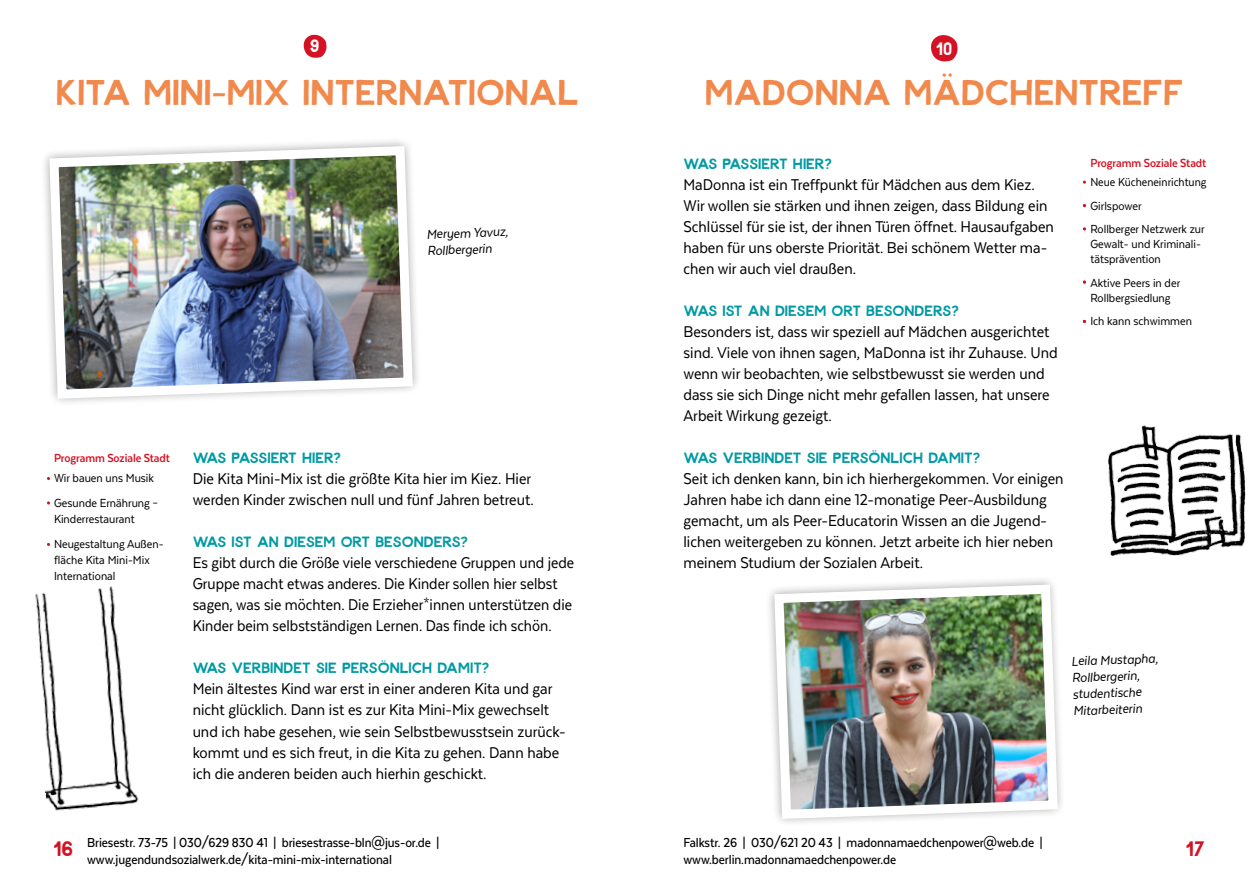
<style>
.page{position:relative;width:1259px;height:893px;background:#fff}
.page>*{position:absolute;margin:0;border:0;box-sizing:border-box;transform-origin:0 0}
.t1{font:36px "Bloomsbury Sans";color:#f1894c}
.t2{font:21px "Bloomsbury Sans";color:#d51224}
.t3{font:18px/21px "Texta Narrow";color:#000}
.t4{font:18px "Bloomsbury Sans";color:#fff}
.t5{font:500 15px/16.5px "Texta Narrow";letter-spacing:-.005em;color:#000}
.t6{font:15px "Bloomsbury Sans";color:#009aa3}
.t7{font:italic 15px/16.5px "Texta Narrow";color:#000}
.t8{font:13.5px/23.5px "Texta Narrow";color:#000}
.t9{font:700 13.5px "Texta Narrow";letter-spacing:-.005em;color:#d51224}
</style>
<div class="page">
<svg style="left:303px;top:34px;width:23px;height:24px"></svg>
<img style="left:769px;top:580px;width:293px;height:243px">
<img style="left:45px;top:141px;width:372px;height:262px">
<img style="left:1108px;top:425px;width:138px;height:131px">
<img style="left:35px;top:586px;width:104px;height:225px">
<svg style="left:931px;top:35px;width:26px;height:27px"></svg>
<svg style="left:47px;top:501px;width:3px;height:4px"></svg>
<svg style="left:1083px;top:227px;width:3px;height:4px"></svg>
<svg style="left:1083px;top:280px;width:3px;height:4px"></svg>
<p class="t4" style="left:310px;top:36px;width:11px">9</p>
<p class="t4" style="left:936px;top:38px;width:18px">10</p>
<h1 class="t1" style="left:56px;top:72px;width:524px">KITA MINI-MIX INTERNATIONAL</h1>
<h1 class="t1" style="left:705px;top:72px;width:480px">MADONNA MÄDCHENTREFF</h1>
<p class="t7" style="left:426px;top:226px;width:83px;rotate:-2deg">Meryem Yavuz,<br>Rollbergerin</p>
<p class="t9" style="left:54px;top:451px;width:117px">Programm Soziale Stadt</p>
<p class="t8" style="left:54px;top:465px;width:106px;line-height:24.8px">Wir bauen uns Musik<br>Gesunde Ernährung –</p>
<p class="t8" style="left:54px;top:506px;width:111px;line-height:24.8px">Kinderrestaurant<br>Neugestaltung Außen-</p>
<p class="t8" style="left:54px;top:552px;width:97px;line-height:16.2px">fläche Kita Mini-Mix<br>International</p>
<p class="t6" style="left:193px;top:450px;width:150px">WAS PASSIERT HIER?</p>
<p class="t3" style="left:193px;top:468px;width:342px">Die Kita Mini-Mix ist die größte Kita hier im Kiez. Hier werden Kinder zwischen null und fünf Jahren betreut.</p>
<p class="t6" style="left:193px;top:534px;width:277px">WAS IST AN DIESEM ORT BESONDERS?</p>
<p class="t3" style="left:193px;top:552px;width:383px">Es gibt durch die Größe viele verschiedene Gruppen und jede Gruppe macht etwas anderes. Die Kinder sollen hier selbst sagen, was sie möchten. Die Erzieher*innen unterstützen die Kinder beim selbstständigen Lernen. Das finde ich schön.</p>
<p class="t6" style="left:193px;top:660px;width:298px">WAS VERBINDET SIE PERSÖNLICH DAMIT?</p>
<p class="t3" style="left:193px;top:678px;width:374px">Mein ältestes Kind war erst in einer anderen Kita und gar nicht glücklich. Dann ist es zur Kita Mini-Mix gewechselt und ich habe gesehen, wie sein Selbstbewusstsein zurück&shy;kommt und es sich freut, in die Kita zu gehen. Dann habe ich die anderen beiden auch hierhin geschickt.</p>
<p class="t6" style="left:683px;top:155px;width:150px">WAS PASSIERT HIER?</p>
<p class="t3" style="left:683px;top:174px;width:372px">MaDonna ist ein Treffpunkt für Mädchen aus dem Kiez.<br>Wir wollen sie stärken und ihnen zeigen, dass Bildung ein Schlüssel für sie ist, der ihnen Türen öffnet. Hausaufgaben haben für uns oberste Priorität. Bei schönem Wetter ma&shy;chen wir auch viel draußen.</p>
<p class="t6" style="left:683px;top:302px;width:277px">WAS IST AN DIESEM ORT BESONDERS?</p>
<p class="t3" style="left:683px;top:321px;width:376px">Besonders ist, dass wir speziell auf Mädchen ausgerichtet sind. Viele von ihnen sagen, MaDonna ist ihr Zuhause. Und wenn wir beobachten, wie selbstbewusst sie werden und dass sie sich Dinge nicht mehr gefallen lassen, hat unsere Arbeit Wirkung gezeigt.</p>
<p class="t6" style="left:683px;top:449px;width:298px">WAS VERBINDET SIE PERSÖNLICH DAMIT?</p>
<p class="t3" style="left:683px;top:468px;width:381px">Seit ich denken kann, bin ich hierhergekommen. Vor einigen Jahren habe ich dann eine 12-monatige Peer-Ausbildung gemacht, um als Peer-Educatorin Wissen an die Jugend&shy;lichen weitergeben zu können. Jetzt arbeite ich hier neben meinem Studium der Sozialen Arbeit.</p>
<p class="t9" style="left:1090px;top:156px;width:117px">Programm Soziale Stadt</p>
<p class="t8" style="left:1090px;top:170px;width:118px">Neue Kücheneinrichtung<br>Girlspower<br>Rollberger Netzwerk zur</p>
<p class="t8" style="left:1090px;top:236px;width:112px;line-height:15px">Gewalt- und Kriminali&shy;tätsprävention</p>
<p class="t8" style="left:1090px;top:275px;width:91px;line-height:15px">Aktive Peers in der<br>Rollbergsiedlung</p>
<p class="t8" style="left:1090px;top:309px;width:103px">Ich kann schwimmen</p>
<p class="t7" style="left:1071px;top:653px;width:88px;rotate:-2deg">Leila Mustapha,<br>Rollbergerin, studentische<br>Mitarbeiterin</p>
<p class="t5" style="left:87px;top:835px;width:354px">Briesestr. 73-75 | 030/629 830 41 | briesestrasse-bln@jus-or.de | www.jugendundsozialwerk.de/kita-mini-mix-international</p>
<p class="t5" style="left:683px;top:835px;width:360px">Falkstr. 26 | 030/621 20 43 | madonnamaedchenpower@web.de | www.berlin.madonnamaedchenpower.de</p>
<p class="t2" style="left:54px;top:836px;width:21px">16</p>
<p class="t2" style="left:1185px;top:836px;width:21px">17</p>
</div>
